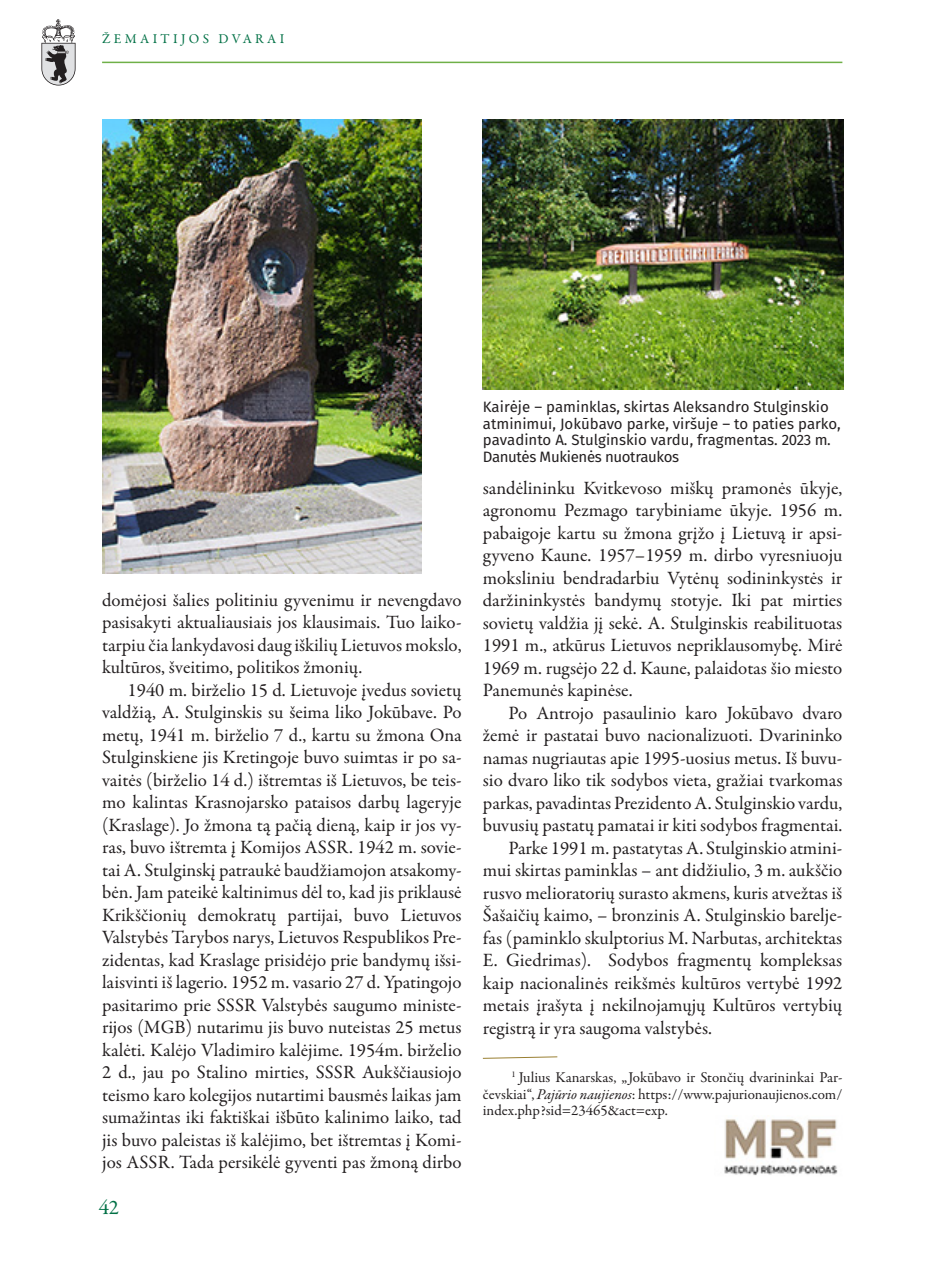
<style>
.page{position:relative;width:936px;height:1276px;background:#fff}
.page>*{position:absolute;margin:0;border:0;box-sizing:border-box;transform-origin:0 0}
.t1{font:21px "Garamond Premr Pro";color:#017045}
.tekstas{font:18.9px/22.5px "Garamond Premr Pro";color:#231f20;text-align:justify}
.parašas{font:15px/16.5px "Fira Sans";color:#231f20}
.tekstas-2{font:15px/16.5px "Garamond Premr Pro";color:#231f20;text-align:justify}
.t2{font:13.5px "Garamond Premr Pro";letter-spacing:.25em;color:#017045}
.s1{font-style:italic}
</style>
<div class="page">
<svg style="left:41px;top:19px;width:35px;height:67px"></svg>
<hr style="left:102px;top:62px;width:740px;height:1px;background:#6fb048">
<img style="left:102px;top:119px;width:320px;height:455px">
<img style="left:483px;top:119px;width:360px;height:270px">
<img style="left:724px;top:1119px;width:114px;height:57px">
<svg style="left:482px;top:1056px;width:76px;height:3px"></svg>
<p class="t2" style="left:102px;top:31px;width:184px">ŽEMAITIJOS DVARAI</p>
<p class="tekstas" style="left:102px;top:589px;width:361px">domėjosi šalies politiniu gyvenimu ir nevengdavo pasisakyti aktualiausiais jos klausimais. Tuo laiko&shy;tarpiu čia lankydavosi daug iškilių Lietuvos mokslo, kultūros, šveitimo, politikos žmonių.</p>
<p class="tekstas" style="left:102px;top:679px;width:361px;text-indent:26px">1940 m. birželio 15 d. Lietuvoje įvedus sovietų valdžią, A. Stulginskis su šeima liko Jokūbave. Po metų, 1941 m. birželio 7 d., kartu su žmona Ona Stulginskiene jis Kretingoje buvo suimtas ir po sa&shy;vaitės (birželio 14 d.) ištremtas iš Lietuvos, be teis&shy;mo kalintas Krasnojarsko pataisos darbų lageryje (Kraslage). Jo žmona tą pačią dieną, kaip ir jos vy&shy;ras, buvo ištremta į Komijos ASSR. 1942 m. sovie&shy;tai A. Stulginskį patraukė baudžiamojon atsakomy&shy;bėn. Jam pateikė kaltinimus dėl to, kad jis priklausė Krikščionių demokratų partijai, buvo Lietuvos Valstybės Tarybos narys, Lietuvos Respublikos Pre&shy;zidentas, kad Kraslage prisidėjo prie bandymų išsi&shy;laisvinti iš lagerio. 1952 m. vasario 27 d. Ypatingojo pasitarimo prie SSSR Valstybės saugumo ministe&shy;rijos (MGB) nutarimu jis buvo nuteistas 25 metus kalėti. Kalėjo Vladimiro kalėjime. 1954m. birželio 2 d., jau po Stalino mirties, SSSR Aukščiausiojo teismo karo kolegijos nutartimi bausmės laikas jam sumažintas iki faktiškai išbūto kalinimo laiko, tad jis buvo paleistas iš kalėjimo, bet ištremtas į Komi&shy;jos ASSR. Tada persikėlė gyventi pas žmoną dirbo</p>
<p class="t1" style="left:99px;top:1194px;width:22px">42</p>
<p class="parašas" style="left:483px;top:400px;width:359px">Kairėje – paminklas, skirtas Aleksandro Stulginskio atminimui, Jokūbavo parke, viršuje – to paties parko, pavadinto A. Stulginskio vardu, fragmentas. 2023 m.<br>Danutės Mukienės nuotraukos</p>
<p class="tekstas" style="left:483px;top:477px;width:361px">sandėlininku Kvitkevoso miškų pramonės ūkyje, agronomu Pezmago tarybiniame ūkyje. 1956 m. pabaigoje kartu su žmona grįžo į Lietuvą ir apsi&shy;gyveno Kaune. 1957–1959 m. dirbo vyresniuoju moksliniu bendradarbiu Vytėnų sodininkystės ir daržininkystės bandymų stotyje. Iki pat mirties sovietų valdžia jį sekė. A. Stulginskis reabilituotas 1991 m., atkūrus Lietuvos nepriklausomybę. Mirė 1969 m. rugsėjo 22 d. Kaune, palaidotas šio miesto Panemunės kapinėse.</p>
<p class="tekstas" style="left:483px;top:702px;width:361px;text-indent:26px">Po Antrojo pasaulinio karo Jokūbavo dvaro žemė ir pastatai buvo nacionalizuoti. Dvarininko namas nugriautas apie 1995-uosius metus. Iš buvu&shy;sio dvaro liko tik sodybos vieta, gražiai tvarkomas parkas, pavadintas Prezidento A. Stulginskio vardu, buvusių pastatų pamatai ir kiti sodybos fragmentai.</p>
<p class="tekstas" style="left:483px;top:837px;width:361px;text-indent:26px">Parke 1991 m. pastatytas A. Stulginskio atmini&shy;mui skirtas paminklas – ant didžiulio, 3 m. aukščio rusvo melioratorių surasto akmens, kuris atvežtas iš Šašaičių kaimo, – bronzinis A. Stulginskio barelje&shy;fas (paminklo skulptorius M. Narbutas, architektas E. Giedrimas). Sodybos fragmentų kompleksas kaip nacionalinės reikšmės kultūros vertybė 1992 metais įrašyta į nekilnojamųjų Kultūros vertybių registrą ir yra saugoma valstybės.</p>
<p class="tekstas-2" style="left:483px;top:1069px;width:361px;text-indent:29px"><sup>1</sup> Julius Kanarskas, „Jokūbavo ir Stončių dvarininkai Par&shy;čevskiai“, <span class="s1">Pajūrio naujienos</span>: https://www.pajurionaujienos.com/ index.php?sid=23465&amp;act=exp.</p>
</div>
